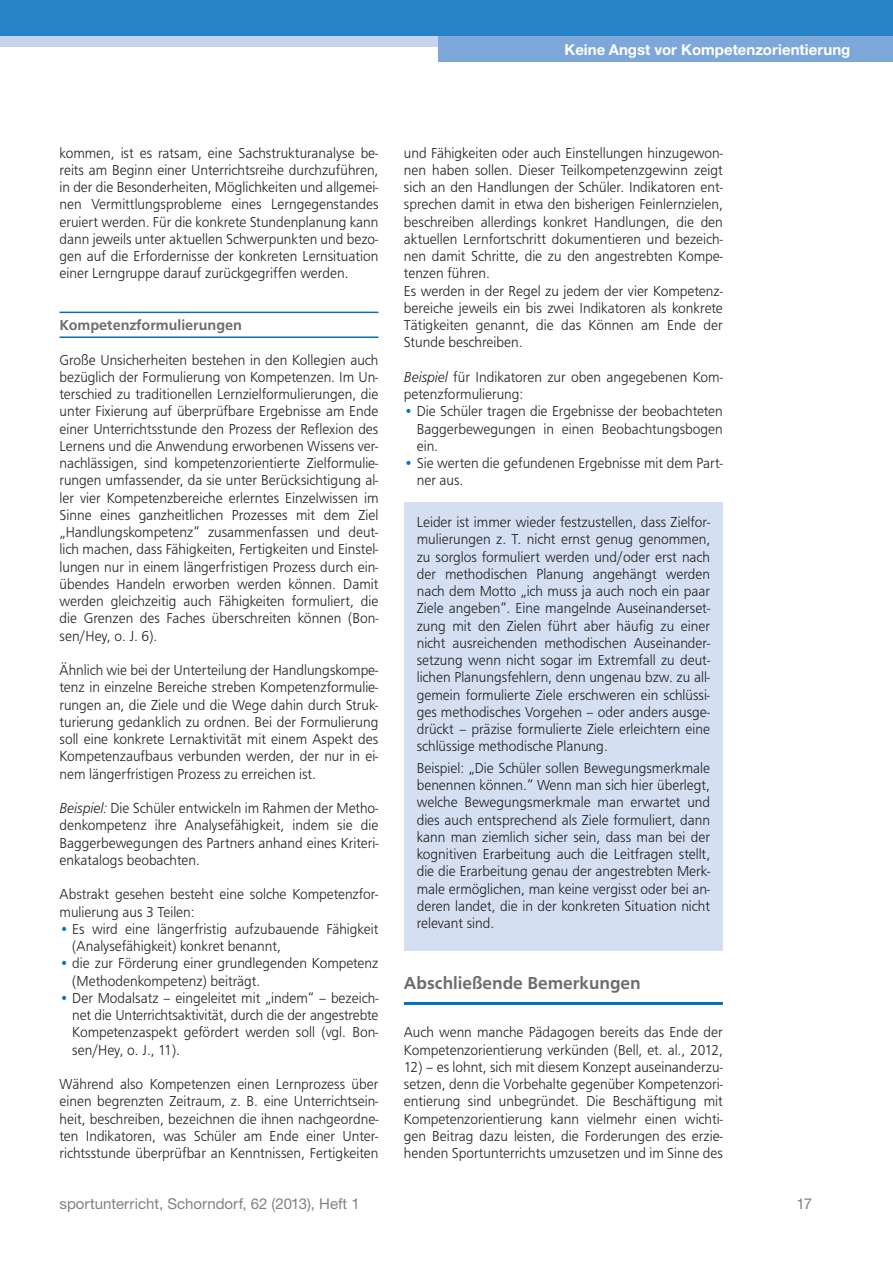
<style>
.page{position:relative;width:893px;height:1263px;background:#fff}
.page>*{position:absolute;margin:0;border:0;box-sizing:border-box;transform-origin:0 0}
.t1{font:500 18px "Frutus T";color:#6c6d70}
.t2{font:300 15px/17.2px "Frutus T";color:#231f20;text-align:justify;scale:.95 1}
.t3{font:15px "Helvetica Neue CE";color:#808285}
.t4{font:700 15px "Helvetica Neue CE";color:#fff}
.t5{font:500 15px "Frutus T";color:#6c6d70}
.s1{font-style:italic}
.s2{color:#0072bc}
</style>
<div class="page">
<div style="left:0;top:0;width:893px;height:47px;background:#c6d5ed"></div>
<div style="left:438px;top:0;width:455px;height:62px;background:#7ca7d8"></div>
<div style="left:0;top:0;width:893px;height:36px;background:#2783c5"></div>
<hr style="left:60px;top:312px;width:318px;height:1px;background:#0072bc">
<hr style="left:60px;top:336px;width:318px;height:2px;background:#0072bc">
<hr style="left:404px;top:1002px;width:319px;height:3px;background:#0072bc">
<div style="left:404px;top:503px;width:319px;height:448px;background:#d4e0f1"></div>
<p class="t4" style="left:564px;top:41px;width:287px">Keine Angst vor Kompetenzorientierung</p>
<p class="t2" style="left:60px;top:144px;width:337px">kommen, ist es ratsam, eine Sachstrukturanalyse be&shy;reits am Beginn einer Unterrichtsreihe durchzuführen, in der die Besonderheiten, Möglichkeiten und allgemei&shy;nen Vermittlungsprobleme eines Lerngegenstandes eruiert werden. Für die konkrete Stundenplanung kann dann jeweils unter aktuellen Schwerpunkten und bezo&shy;gen auf die Erfordernisse der konkreten Lernsituation einer Lerngruppe darauf zurückgegriffen werden.</p>
<p class="t5" style="left:60px;top:316px;width:184px">Kompetenzformulierungen</p>
<p class="t2" style="left:60px;top:351px;width:337px">Große Unsicherheiten bestehen in den Kollegien auch bezüglich der Formulierung von Kompetenzen. Im Un&shy;terschied zu traditionellen Lernzielformulierungen, die unter Fixierung auf überprüfbare Ergebnisse am Ende einer Unterrichtsstunde den Prozess der Reflexion des Lernens und die Anwendung erworbenen Wissens ver&shy;nachlässigen, sind kompetenzorientierte Zielformulie&shy;rungen umfassender, da sie unter Berücksichtigung al&shy;ler vier Kompetenzbereiche erlerntes Einzelwissen im Sinne eines ganzheitlichen Prozesses mit dem Ziel „Handlungskompetenz“ zusammenfassen und deut&shy;lich machen, dass Fähigkeiten, Fertigkeiten und Einstel&shy;lungen nur in einem längerfristigen Prozess durch ein&shy;übendes Handeln erworben werden können. Damit werden gleichzeitig auch Fähigkeiten formuliert, die die Grenzen des Faches überschreiten können (Bon&shy;sen/Hey, o. J. 6).</p>
<p class="t2" style="left:60px;top:661px;width:337px">Ähnlich wie bei der Unterteilung der Handlungskompe&shy;tenz in einzelne Bereiche streben Kompetenzformulie&shy;rungen an, die Ziele und die Wege dahin durch Struk&shy;turierung gedanklich zu ordnen. Bei der Formulierung soll eine konkrete Lernaktivität mit einem Aspekt des Kompetenzaufbaus verbunden werden, der nur in ei&shy;nem längerfristigen Prozess zu erreichen ist.</p>
<p class="t2" style="left:60px;top:799px;width:337px"><span class="s1">Beispiel:</span> Die Schüler entwickeln im Rahmen der Metho&shy;denkompetenz ihre Analysefähigkeit, indem sie die Baggerbewegungen des Partners anhand eines Kriteri&shy;enkatalogs beobachten.</p>
<p class="t2" style="left:60px;top:885px;width:337px">Abstrakt gesehen besteht eine solche Kompetenzfor&shy;mulierung aus 3 Teilen:</p>
<p class="t2" style="left:72px;top:920px;width:324px;text-indent:-13px"><span class="s2">•</span> Es wird eine längerfristig aufzubauende Fähigkeit (Analysefähigkeit) konkret benannt,</p>
<p class="t2" style="left:72px;top:954px;width:324px;text-indent:-13px"><span class="s2">•</span> die zur Förderung einer grundlegenden Kompetenz (Methodenkompetenz) beiträgt.</p>
<p class="t2" style="left:72px;top:989px;width:324px;text-indent:-13px"><span class="s2">•</span> Der Modalsatz – eingeleitet mit „indem“ – bezeich&shy;net die Unterrichtsaktivität, durch die der angestrebte Kompetenzaspekt gefördert werden soll (vgl. Bon&shy;sen/Hey, o. J., 11).</p>
<p class="t2" style="left:60px;top:1075px;width:337px">Während also Kompetenzen einen Lernprozess über einen begrenzten Zeitraum, z. B. eine Unterrichtsein&shy;heit, beschreiben, bezeichnen die ihnen nachgeordne&shy;ten Indikatoren, was Schüler am Ende einer Unter&shy;richtsstunde überprüfbar an Kenntnissen, Fertigkeiten</p>
<p class="t2" style="left:404px;top:144px;width:337px;text-align:left">und Fähigkeiten oder auch Einstellungen hinzugewon&shy;nen haben sollen. Dieser Teilkompetenzgewinn zeigt sich an den Handlungen der Schüler. Indikatoren ent&shy;sprechen damit in etwa den bisherigen Feinlernzielen, beschreiben allerdings konkret Handlungen, die den aktuellen Lernfortschritt dokumentieren und bezeich&shy;nen damit Schritte, die zu den angestrebten Kompe&shy;tenzen führen.<br>Es werden in der Regel zu jedem der vier Kompetenz&shy;bereiche jeweils ein bis zwei Indikatoren als konkrete Tätigkeiten genannt, die das Können am Ende der Stunde beschreiben.</p>
<p class="t2" style="left:404px;top:368px;width:337px"><span class="s1">Beispiel</span> für Indikatoren zur oben angegebenen Kom&shy;petenzformulierung:</p>
<p class="t2" style="left:417px;top:402px;width:324px;text-indent:-13px"><span class="s2">•</span> Die Schüler tragen die Ergebnisse der beobachteten Baggerbewegungen in einen Beobachtungsbogen ein.</p>
<p class="t2" style="left:417px;top:454px;width:324px;text-indent:-13px"><span class="s2">•</span> Sie werten die gefundenen Ergebnisse mit dem Part&shy;ner aus.</p>
<p class="t2" style="left:417px;top:513px;width:310px">Leider ist immer wieder festzustellen, dass Zielfor&shy;mulierungen z. T. nicht ernst genug genommen, zu sorglos formuliert werden und/oder erst nach der methodischen Planung angehängt werden nach dem Motto „ich muss ja auch noch ein paar Ziele angeben“. Eine mangelnde Auseinanderset&shy;zung mit den Zielen führt aber häufig zu einer nicht ausreichenden methodischen Auseinander&shy;setzung wenn nicht sogar im Extremfall zu deut&shy;lichen Planungsfehlern, denn ungenau bzw. zu all&shy;gemein formulierte Ziele erschweren ein schlüssi&shy;ges methodisches Vorgehen – oder anders ausge&shy;drückt – präzise formulierte Ziele erleichtern eine schlüssige methodische Planung.</p>
<p class="t2" style="left:417px;top:759px;width:310px">Beispiel: „Die Schüler sollen Bewegungsmerkmale benennen können.“ Wenn man sich hier überlegt, welche Bewegungsmerkmale man erwartet und dies auch entsprechend als Ziele formuliert, dann kann man ziemlich sicher sein, dass man bei der kognitiven Erarbeitung auch die Leitfragen stellt, die die Erarbeitung genau der angestrebten Merk&shy;male ermöglichen, man keine vergisst oder bei an&shy;deren landet, die in der konkreten Situation nicht relevant sind.</p>
<p class="t1" style="left:404px;top:973px;width:238px">Abschließende Bemerkungen</p>
<p class="t2" style="left:404px;top:1023px;width:337px">Auch wenn manche Pädagogen bereits das Ende der<br>Kompetenzorientierung verkünden (Bell, et. al., 2012,</p>
<p class="t2" style="left:404px;top:1058px;width:337px">12) – es lohnt, sich mit diesem Konzept auseinanderzu&shy;setzen, denn die Vorbehalte gegenüber Kompetenzori&shy;entierung sind unbegründet. Die Beschäftigung mit Kompetenzorientierung kann vielmehr einen wichti&shy;gen Beitrag dazu leisten, die Forderungen des erzie&shy;henden Sportunterrichts umzusetzen und im Sinne des</p>
<p class="t3" style="left:60px;top:1195px;width:302px">sportunterricht, Schorndorf, 62 (2013), Heft 1</p>
<p class="t3" style="left:797px;top:1195px;width:17px">17</p>
</div>
